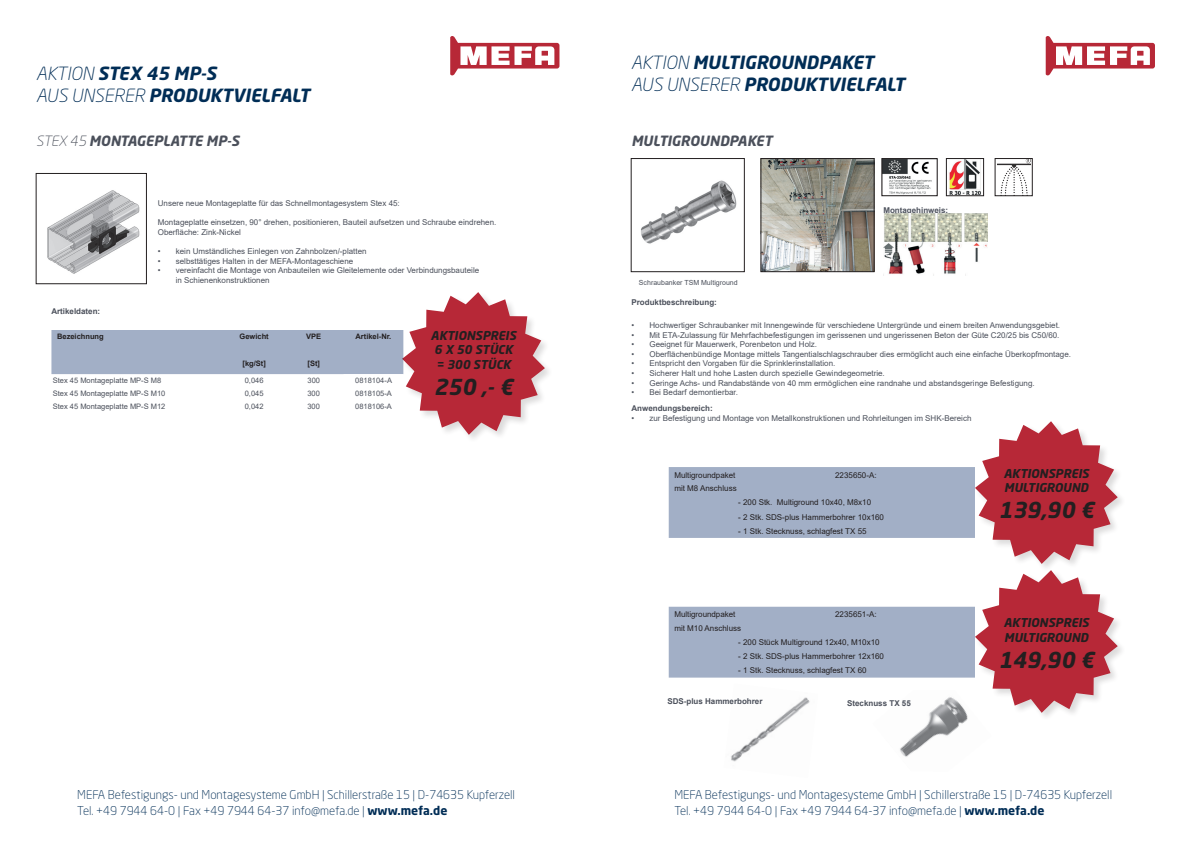
<style>
.page{position:relative;width:1191px;height:842px;background:#fff}
.page>*{position:absolute;margin:0;border:0;box-sizing:border-box;transform-origin:0 0}
.t1{font:italic 700 21.7px "Neo Sans Std";color:#231f20}
.t2{font:italic 700 18px/21.6px "Neo Sans Std";color:#002d56}
.t3{font:italic 700 14px "Neo Sans Std";color:#4b505b}
.t4{font:italic 700 12.1px/14.5px "Neo Sans Std";color:#231f20}
.t5{font:300 12px/16.2px "Neo Sans Std";color:#002d56}
.t6{font:8px/9.6px "Arial";color:#4b505b}
.t7{font:8px "Arial";color:#231f20}
.t8{font:700 8px "Arial";color:#4b505b}
.t9{font:7.5px "Arial";color:#4b505b}
.t10{font:700 7.5px "Arial";color:#231f20}
.t11{font:7px "Arial";color:#4b505b}
.s1{font-weight:300}
.s2{font-weight:700}
</style>
<div class="page">
<svg style="left:450px;top:36px;width:109px;height:39px"></svg>
<svg style="left:1045px;top:36px;width:110px;height:39px"></svg>
<img style="left:883px;top:214px;width:104px;height:61px">
<img style="left:641px;top:180px;width:96px;height:64px">
<div style="left:631px;top:158px;width:113px;height:114px;border:1px solid #231f20"></div>
<img style="left:883px;top:160px;width:49px;height:34px">
<div style="left:881px;top:158px;width:56px;height:38px;border:1px solid #231f20"></div>
<img style="left:949px;top:160px;width:32px;height:34px">
<div style="left:946px;top:158px;width:37px;height:38px;border:1px solid #231f20"></div>
<img style="left:997px;top:160px;width:33px;height:34px">
<div style="left:995px;top:158px;width:37px;height:38px;border:1px solid #231f20"></div>
<img style="left:763px;top:160px;width:109px;height:110px">
<div style="left:761px;top:158px;width:113px;height:114px;border:1px solid #231f20"></div>
<svg style="left:668px;top:421px;width:449px;height:143px"></svg>
<svg style="left:668px;top:570px;width:449px;height:143px"></svg>
<img style="left:723px;top:683px;width:95px;height:79px">
<img style="left:872px;top:690px;width:119px;height:67px">
<img style="left:47px;top:190px;width:93px;height:84px">
<div style="left:36px;top:173px;width:111px;height:111px;border:1px solid #231f20"></div>
<svg style="left:51px;top:292px;width:494px;height:143px"></svg>
<h2 class="t2" style="left:36px;top:62px;width:275px"><span class="s1">AKTION</span> STEX 45 MP-S<br><span class="s1">AUS UNSERER</span> PRODUKTVIELFALT</h2>
<h3 class="t3" style="left:36px;top:131px;width:205px"><span class="s1">STEX 45</span> MONTAGEPLATTE MP-S</h3>
<p class="t8" style="left:51px;top:306px;width:50px">Artikeldaten:</p>
<p class="t6" style="left:158px;top:198px;width:243px">Unsere neue Montageplatte für das Schnellmontagesystem Stex 45:</p>
<p class="t6" style="left:158px;top:218px;width:340px">Montageplatte einsetzen, 90° drehen, positionieren, Bauteil aufsetzen und Schraube eindrehen.<br>Oberfläche: Zink-Nickel</p>
<p class="t6" style="left:158px;top:246px;width:210px">• kein Umständliches Einlegen von Zahnbolzen/-platten</p>
<p class="t6" style="left:158px;top:256px;width:197px">• selbsttätiges Halten in der MEFA-Montageschiene</p>
<p class="t6" style="left:176px;top:266px;width:305px;text-indent:-18px">• vereinfacht die Montage von Anbauteilen wie Gleitelemente oder Verbindungsbauteile in Schienenkonstruktionen</p>
<p class="t10" style="left:57px;top:331px;width:48px">Bezeichnung</p>
<p class="t10" style="left:240px;top:331px;width:31px">Gewicht</p>
<p class="t10" style="left:306px;top:331px;width:17px">VPE</p>
<p class="t10" style="left:355px;top:331px;width:37px">Artikel-Nr.</p>
<p class="t10" style="left:242px;top:358px;width:25px">[kg/St]</p>
<p class="t10" style="left:307px;top:358px;width:14px">[St]</p>
<p class="t9" style="left:53px;top:375px;width:110px">Stex 45 Montageplatte MP-S M8</p>
<p class="t9" style="left:245px;top:375px;width:20px">0,046</p>
<p class="t9" style="left:307px;top:375px;width:14px">300</p>
<p class="t9" style="left:355px;top:375px;width:38px">0818104-A</p>
<p class="t9" style="left:53px;top:388px;width:114px">Stex 45 Montageplatte MP-S M10</p>
<p class="t9" style="left:245px;top:388px;width:20px">0,045</p>
<p class="t9" style="left:307px;top:388px;width:14px">300</p>
<p class="t9" style="left:355px;top:388px;width:38px">0818105-A</p>
<p class="t9" style="left:53px;top:401px;width:114px">Stex 45 Montageplatte MP-S M12</p>
<p class="t9" style="left:245px;top:401px;width:20px">0,042</p>
<p class="t9" style="left:307px;top:401px;width:14px">300</p>
<p class="t9" style="left:355px;top:401px;width:38px">0818106-A</p>
<h3 class="t4" style="left:431px;top:328px;width:87px">AKTIONSPREIS<br>6 X 50 STÜCK = 300 STÜCK</h3>
<h1 class="t1" style="left:434px;top:373px;width:81px">250 ,- €</h1>
<h2 class="t2" style="left:631px;top:52px;width:275px"><span class="s1">AKTION</span> MULTIGROUNDPAKET<br><span class="s1">AUS UNSERER</span> PRODUKTVIELFALT</h2>
<h3 class="t3" style="left:631px;top:131px;width:142px">MULTIGROUNDPAKET</h3>
<p class="t11" style="left:639px;top:278px;width:100px">Schraubanker TSM Multiground</p>
<p class="t8" style="left:883px;top:204px;width:66px">Montagehinweis:</p>
<p class="t8" style="left:631px;top:297px;width:87px">Produktbeschreibung:</p>
<p class="t6" style="left:631px;top:320px;width:430px">• Hochwertiger Schraubanker mit Innengewinde für verschiedene Untergründe und einem breiten Anwendungsgebiet.</p>
<p class="t6" style="left:631px;top:330px;width:429px">• Mit ETA-Zulassung für Mehrfachbefestigungen im gerissenen und ungerissenen Beton der Güte C20/25 bis C50/60.</p>
<p class="t6" style="left:631px;top:340px;width:187px">• Geeignet für Mauerwerk, Porenbeton und Holz.</p>
<p class="t6" style="left:631px;top:349px;width:441px">• Oberflächenbündige Montage mittels Tangentialschlagschrauber dies ermöglicht auch eine einfache Überkopfmontage.</p>
<p class="t6" style="left:631px;top:359px;width:205px">• Entspricht den Vorgaben für die Sprinklerinstallation.</p>
<p class="t6" style="left:631px;top:368px;width:255px">• Sicherer Halt und hohe Lasten durch spezielle Gewindegeometrie.</p>
<p class="t6" style="left:631px;top:378px;width:405px">• Geringe Achs- und Randabstände von 40 mm ermöglichen eine randnahe und abstandsgeringe Befestigung.</p>
<p class="t6" style="left:631px;top:388px;width:108px">• Bei Bedarf demontierbar.</p>
<p class="t8" style="left:631px;top:403px;width:83px">Anwendungsbereich:</p>
<p class="t6" style="left:631px;top:413px;width:341px">• zur Befestigung und Montage von Metallkonstruktionen und Rohrleitungen im SHK-Bereich</p>
<p class="t7" style="left:674px;top:469px;width:62px">Multigroundpaket</p>
<p class="t7" style="left:835px;top:469px;width:43px">2235650-A:</p>
<p class="t7" style="left:674px;top:483px;width:64px">mit M8 Anschluss</p>
<p class="t7" style="left:738px;top:497px;width:134px">- 200 Stk. Multiground 10x40, M8x10</p>
<p class="t7" style="left:738px;top:511px;width:147px">- 2 Stk. SDS-plus Hammerbohrer 10x160</p>
<p class="t7" style="left:738px;top:525px;width:130px">- 1 Stk. Stecknuss, schlagfest TX 55</p>
<h3 class="t4" style="left:1003px;top:465px;width:87px">AKTIONSPREIS<br>MULTIGROUND</h3>
<h1 class="t1" style="left:998px;top:496px;width:97px">139,90 €</h1>
<p class="t7" style="left:674px;top:609px;width:62px">Multigroundpaket</p>
<p class="t7" style="left:835px;top:609px;width:43px">2235651-A:</p>
<p class="t7" style="left:674px;top:623px;width:68px">mit M10 Anschluss</p>
<p class="t7" style="left:738px;top:637px;width:143px">- 200 Stück Multiground 12x40, M10x10</p>
<p class="t7" style="left:738px;top:651px;width:147px">- 2 Stk. SDS-plus Hammerbohrer 12x160</p>
<p class="t7" style="left:738px;top:665px;width:130px">- 1 Stk. Stecknuss, schlagfest TX 60</p>
<p class="t8" style="left:667px;top:695px;width:97px">SDS-plus Hammerbohrer</p>
<p class="t8" style="left:847px;top:697px;width:65px">Stecknuss TX 55</p>
<h3 class="t4" style="left:1003px;top:615px;width:87px">AKTIONSPREIS<br>MULTIGROUND</h3>
<h1 class="t1" style="left:998px;top:646px;width:97px">149,90 €</h1>
<h3 class="t5" style="left:77px;top:786px;width:439px">MEFA Befestigungs- und Montagesysteme GmbH | Schillerstraße 15 | D-74635 Kupferzell<br>Tel. +49 7944 64-0 | Fax +49 7944 64-37 info@mefa.de | <span class="s2">www.mefa.de</span></h3>
<h3 class="t5" style="left:674px;top:786px;width:439px">MEFA Befestigungs- und Montagesysteme GmbH | Schillerstraße 15 | D-74635 Kupferzell<br>Tel. +49 7944 64-0 | Fax +49 7944 64-37 info@mefa.de | <span class="s2">www.mefa.de</span></h3>
</div>
